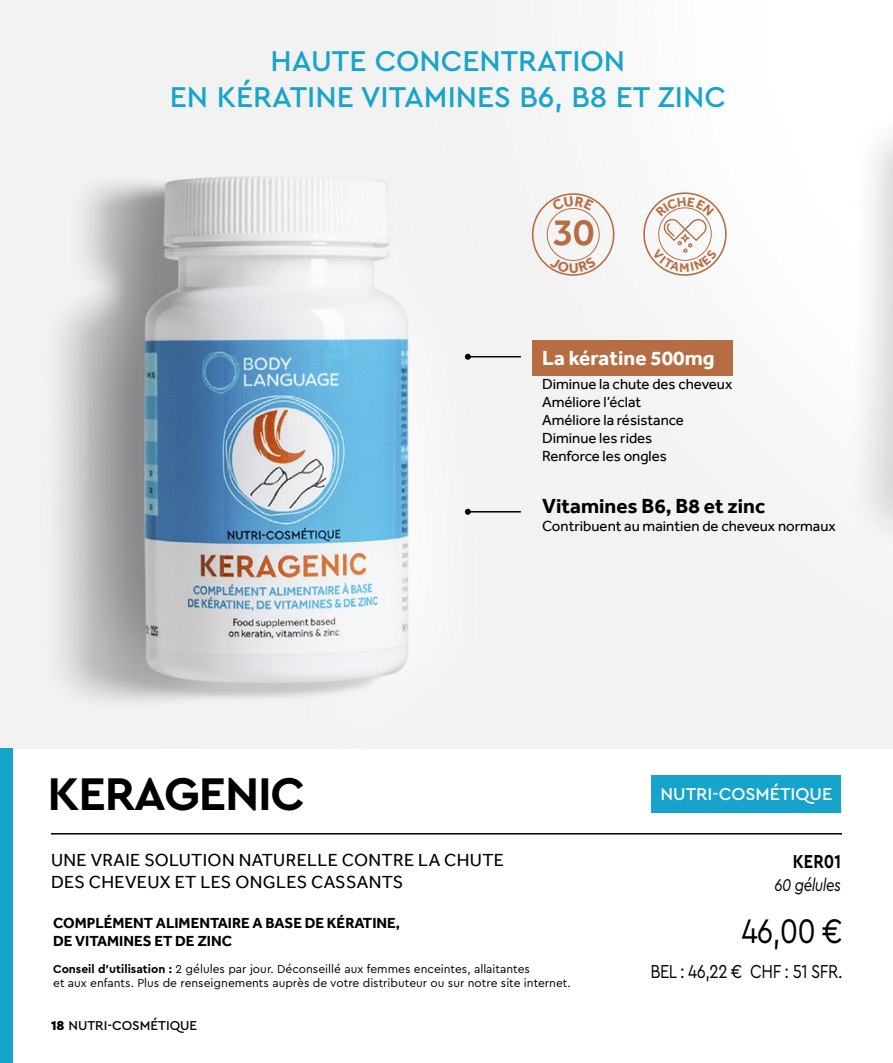
<style>
.page{position:relative;width:893px;height:1063px;background:#fff}
.page>*{position:absolute;margin:0;border:0;box-sizing:border-box;transform-origin:0 0}
.t1{font:700 48px "Cera Pro";letter-spacing:-.025em;color:#000}
.t2{font:500 39.15px "Effra";color:#b76d43}
.t3{font:35.7px "Cera Pro";color:#000;scale:.84 1}
.t4{font:500 30px/36px "Cera Pro";color:#17a4cc;text-align:center}
.t5{font:700 21px "Effra";color:#000}
.t6{font:700 21px "Effra";color:#fff}
.t7{font:19.65px "Cera Pro";letter-spacing:-.03em;color:#000;scale:.84 1}
.t8{font:700 19.65px "Cera Pro";color:#000;scale:.84 1}
.t9{font:18px/21.6px "Effra";letter-spacing:.02em;color:#000}
.t10{font:500 18px "Cera Pro";color:#fff}
.t11{font:italic 17.85px "Cera Pro";letter-spacing:-.03em;color:#000;scale:.84 1}
.t12{font:15px/18px "Effra";color:#000}
.t13{font:700 15px/18px "Effra";color:#000}
.t14{font:500 13.5px "Cera Pro";color:#000}
.t15{font:12px/14.4px "Cera Pro";color:#000}
.s1{font-weight:700}
.s2{font-weight:900}
</style>
<div class="page">
<img style="left:0;top:0;width:893px;height:748px">
<div style="left:532px;top:340px;width:200px;height:36px;background:#b76d43"></div>
<div style="left:651px;top:775px;width:190px;height:38px;background:#17a4cc"></div>
<div style="left:0;top:748px;width:12px;height:315px;background:#17a4cc"></div>
<hr style="left:51px;top:833px;width:791px;height:2px;background:#000">
<hr style="left:468px;top:356px;width:53px;height:1px;background:#000">
<svg style="left:465px;top:354px;width:6px;height:6px"></svg>
<hr style="left:468px;top:511px;width:53px;height:2px;background:#000">
<svg style="left:465px;top:509px;width:6px;height:6px"></svg>
<div style="left:531px;top:193px;width:84px;height:83px;border:2px solid #b76d43;border-radius:50%"></div>
<div style="left:643px;top:192px;width:84px;height:84px;border:2px solid #b76d43;border-radius:50%"></div>
<svg style="left:549px;top:257px;width:47px;height:16px"></svg>
<svg style="left:552px;top:196px;width:42px;height:15px"></svg>
<svg style="left:652px;top:197px;width:65px;height:75px"></svg>
<h3 class="t4" style="left:170px;top:42px;width:558px">HAUTE CONCENTRATION<br>EN KÉRATINE VITAMINES B6, B8 ET ZINC</h3>
<h2 class="t2" style="left:553px;top:209px;width:43px">30</h2>
<h1 class="t1" style="left:48px;top:762px;width:259px">KERAGENIC</h1>
<h3 class="t6" style="left:542px;top:345px;width:174px">La kératine 500mg</h3>
<p class="t12" style="left:542px;top:375px;width:192px">Diminue la chute des cheveux<br>Améliore l’éclat<br>Améliore la résistance<br>Diminue les rides<br>Renforce les ongles</p>
<h3 class="t5" style="left:542px;top:493px;width:225px">Vitamines B6, B8 et zinc</h3>
<p class="t12" style="left:542px;top:517px;width:295px">Contribuent au maintien de cheveux normaux</p>
<h3 class="t10" style="left:660px;top:782px;width:173px">NUTRI-COSMÉTIQUE</h3>
<h3 class="t9" style="left:51px;top:849px;width:455px">UNE VRAIE SOLUTION NATURELLE CONTRE LA CHUTE<br>DES CHEVEUX ET LES ONGLES CASSANTS</h3>
<p class="t13" style="left:53px;top:914px;width:348px">COMPLÉMENT ALIMENTAIRE A BASE DE KÉRATINE,<br>DE VITAMINES ET DE ZINC</p>
<p class="t15" style="left:53px;top:961px;width:519px"><span class="s1">Conseil d’utilisation :</span> 2 gélules par jour. Déconseillé aux femmes enceintes, allaitantes<br>et aux enfants. Plus de renseignements auprès de votre distributeur ou sur notre site internet.</p>
<p class="t14" style="left:51px;top:1017px;width:148px"><span class="s2">18</span> NUTRI-COSMÉTIQUE</p>
<h3 class="t8" style="left:793px;top:848px;width:59px">KER01</h3>
<h3 class="t11" style="left:774px;top:873px;width:81px">60 gélules</h3>
<h3 class="t3" style="left:741px;top:907px;width:122px">46,00 €</h3>
<h3 class="t7" style="left:650px;top:958px;width:231px">BEL : 46,22 € CHF : 51 SFR.</h3>
</div>
